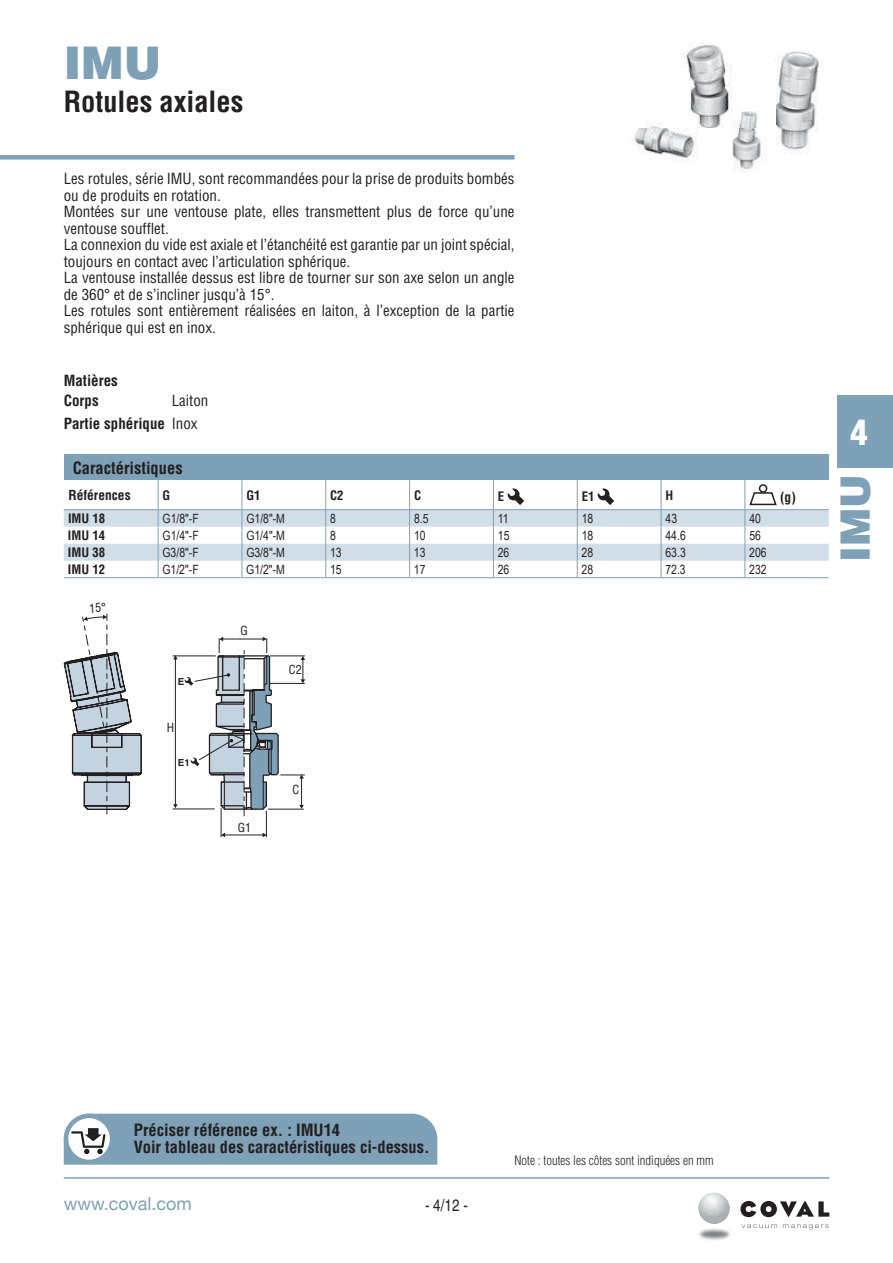
<style>
.page{position:relative;width:893px;height:1263px;background:#fff}
.page>*{position:absolute;margin:0;border:0;box-sizing:border-box;transform-origin:0 0}
.t1{font:900 45px "Helvetica";color:#7ea1b7}
.t2{font:900 40.5px "Helvetica";color:#7ea1b7}
.t3{font:900 condensed 34.5px "Helvetica";color:#fff}
.t4{font:700 condensed 28.5px "Helvetica";color:#231f20}
.t5{font:18px "Helvetica Neue";color:#7ea1b7}
.t6{font:700 condensed 16.5px/16.5px "Helvetica";color:#231f20}
.t7{font:condensed 16.5px "Helvetica";color:#231f20}
.t8{font:condensed 15px/16.5px "Helvetica";color:#231f20}
.t9{font:700 condensed 15px/20.7px "Helvetica";color:#231f20}
.t10{font:700 condensed 13.5px "Helvetica";color:#231f20}
.t11{font:12.75px "Arial Narrow";color:#231f20}
.t12{font:300 condensed 12.75px "Helvetica";color:#231f20}
.t13{font:700 condensed 12.75px "Helvetica";color:#231f20}
.t14{font:condensed 12.3px "Helvetica";color:#231f20}
.t15{font:700 9.75px "Helvetica";color:#231f20}
.s1{font-weight:400}
</style>
<div class="page">
<div style="left:838px;top:395px;width:55px;height:73px;background:#7ea1b7"></div>
<div style="left:0;top:155px;width:514px;height:5px;background:#7ea1b7"></div>
<hr style="left:64px;top:1177px;width:765px;height:2px;background:#7ea1b7">
<img style="left:699px;top:1228px;width:31px;height:12px">
<svg style="left:741px;top:1224px;width:36px;height:4px"></svg>
<svg style="left:783px;top:1224px;width:45px;height:5px"></svg>
<svg style="left:740px;top:1201px;width:89px;height:16px"></svg>
<svg style="left:720px;top:1208px;width:9px;height:11px"></svg>
<img style="left:698px;top:1193px;width:22px;height:31px">
<div style="left:64px;top:454px;width:765px;height:26px;background:#7ea1b7"></div>
<hr style="left:64px;top:577px;width:94px;height:1px;background:#7ea1b7">
<hr style="left:158px;top:577px;width:84px;height:1px;background:#7ea1b7">
<hr style="left:242px;top:577px;width:84px;height:1px;background:#7ea1b7">
<hr style="left:326px;top:577px;width:84px;height:1px;background:#7ea1b7">
<hr style="left:410px;top:577px;width:83px;height:1px;background:#7ea1b7">
<hr style="left:493px;top:577px;width:84px;height:1px;background:#7ea1b7">
<hr style="left:577px;top:577px;width:84px;height:1px;background:#7ea1b7">
<hr style="left:661px;top:577px;width:84px;height:1px;background:#7ea1b7">
<hr style="left:745px;top:577px;width:84px;height:1px;background:#7ea1b7">
<svg style="left:64px;top:480px;width:765px;height:97px"></svg>
<div style="left:760px;top:485px;width:7px;height:7px;background:#fff;border-radius:50%"></div>
<div style="left:759px;top:484px;width:8px;height:9px;border:2px solid #231f20;border-radius:50%"></div>
<hr style="left:173px;top:809px;width:42px;height:1px;background:#231f20">
<hr style="left:173px;top:656px;width:43px;height:1px;background:#231f20">
<hr style="left:175px;top:659px;width:1px;height:146px;background:#231f20">
<svg style="left:173px;top:655px;width:5px;height:4px"></svg>
<svg style="left:173px;top:804px;width:5px;height:4px"></svg>
<svg style="left:185px;top:637px;width:120px;height:200px"></svg>
<img style="left:681px;top:43px;width:141px;height:111px">
<img style="left:629px;top:86px;width:146px;height:86px">
<svg style="left:64px;top:1114px;width:373px;height:51px;background:#86a6ba"></svg>
<div style="left:64px;top:1114px;width:50px;height:50px;border:4px solid #7ea1b7;border-radius:50%"></div>
<svg style="left:64px;top:613px;width:78px;height:201px"></svg>
<h1 class="t1" style="left:64px;top:33px;width:99px">IMU</h1>
<h3 class="t4" style="left:64px;top:84px;width:181px">Rotules axiales</h3>
<p class="t8" style="left:64px;top:170px;width:452px">Les rotules, série IMU, sont recommandées pour la prise de produits bombés ou de produits en rotation.<br>Montées sur une ventouse plate, elles transmettent plus de force qu’une ventouse soufflet.<br>La connexion du vide est axiale et l’étanchéité est garantie par un joint spécial, toujours en contact avec l’articulation sphérique.<br>La ventouse installée dessus est libre de tourner sur son axe selon un angle de 360° et de s’incliner jusqu’à 15°.<br>Les rotules sont entièrement réalisées en laiton, à l’exception de la partie sphérique qui est en inox.</p>
<p class="t9" style="left:64px;top:370px;width:56px">Matières<br>Corps</p>
<p class="t9" style="left:64px;top:390px;width:146px;line-height:22.2px;text-indent:108px"><span class="s1">Laiton<br></span>Partie sphérique <span class="s1">Inox</span></p>
<p class="t6" style="left:73px;top:459px;width:111px">Caractéristiques</p>
<p class="t10" style="left:68px;top:487px;width:64px">Références</p>
<p class="t13" style="left:163px;top:487px;width:9px">G</p>
<p class="t13" style="left:246px;top:487px;width:16px">G1</p>
<p class="t13" style="left:330px;top:487px;width:15px">C2</p>
<p class="t13" style="left:414px;top:487px;width:9px">C</p>
<p class="t13" style="left:498px;top:488px;width:8px">E</p>
<p class="t13" style="left:582px;top:488px;width:14px">E1</p>
<p class="t13" style="left:666px;top:487px;width:9px">H</p>
<p class="t10" style="left:780px;top:489px;width:17px">(g)</p>
<p class="t13" style="left:68px;top:511px;width:39px">IMU 18</p>
<p class="t11" style="left:163px;top:509px;width:38px">G1/8"-F</p>
<p class="t11" style="left:246px;top:509px;width:40px">G1/8"-M</p>
<p class="t11" style="left:330px;top:509px;width:7px">8</p>
<p class="t11" style="left:414px;top:509px;width:16px">8.5</p>
<p class="t11" style="left:498px;top:509px;width:12px">11</p>
<p class="t11" style="left:582px;top:509px;width:13px">18</p>
<p class="t11" style="left:665px;top:509px;width:13px">43</p>
<p class="t11" style="left:749px;top:509px;width:13px">40</p>
<p class="t13" style="left:68px;top:528px;width:39px">IMU 14</p>
<p class="t11" style="left:163px;top:526px;width:38px">G1/4"-F</p>
<p class="t11" style="left:246px;top:526px;width:40px">G1/4"-M</p>
<p class="t11" style="left:330px;top:526px;width:7px">8</p>
<p class="t11" style="left:414px;top:526px;width:13px">10</p>
<p class="t11" style="left:498px;top:526px;width:13px">15</p>
<p class="t11" style="left:582px;top:526px;width:13px">18</p>
<p class="t11" style="left:665px;top:526px;width:22px">44.6</p>
<p class="t11" style="left:749px;top:526px;width:13px">56</p>
<p class="t13" style="left:68px;top:545px;width:39px">IMU 38</p>
<p class="t11" style="left:162px;top:543px;width:38px">G3/8"-F</p>
<p class="t11" style="left:246px;top:543px;width:40px">G3/8"-M</p>
<p class="t11" style="left:330px;top:543px;width:13px">13</p>
<p class="t11" style="left:414px;top:543px;width:13px">13</p>
<p class="t11" style="left:498px;top:543px;width:13px">26</p>
<p class="t11" style="left:582px;top:543px;width:13px">28</p>
<p class="t11" style="left:665px;top:543px;width:22px">63.3</p>
<p class="t11" style="left:749px;top:543px;width:19px">206</p>
<p class="t13" style="left:68px;top:561px;width:39px">IMU 12</p>
<p class="t11" style="left:162px;top:560px;width:38px">G1/2"-F</p>
<p class="t11" style="left:246px;top:560px;width:40px">G1/2"-M</p>
<p class="t11" style="left:330px;top:560px;width:13px">15</p>
<p class="t11" style="left:414px;top:560px;width:13px">17</p>
<p class="t11" style="left:498px;top:560px;width:13px">26</p>
<p class="t11" style="left:582px;top:560px;width:13px">28</p>
<p class="t11" style="left:665px;top:560px;width:22px">72.3</p>
<p class="t11" style="left:749px;top:560px;width:19px">232</p>
<p class="t15" style="left:178px;top:674px;width:8px">E</p>
<p class="t14" style="left:167px;top:719px;width:9px">H</p>
<p class="t15" style="left:178px;top:754px;width:13px">E1</p>
<p class="t14" style="left:240px;top:623px;width:9px">G</p>
<p class="t14" style="left:289px;top:662px;width:14px">C2</p>
<p class="t14" style="left:238px;top:820px;width:15px">G1</p>
<p class="t14" style="left:293px;top:782px;width:8px">C</p>
<h3 class="t3" style="left:850px;top:411px;width:19px">4</h3>
<h2 class="t2" style="left:829px;top:562px;width:89px;rotate:-90deg">IMU</h2>
<p class="t6" style="left:134px;top:1122px;width:297px">Préciser référence ex. : IMU14<br>Voir tableau des caractéristiques ci-dessus.</p>
<p class="t5" style="left:64px;top:1190px;width:129px">www.coval.com</p>
<p class="t7" style="left:425px;top:1196px;width:44px">- 4/12 -</p>
<p class="t12" style="left:514px;top:1152px;width:200px">Note : toutes les côtes sont indiquées en mm</p>
</div>
